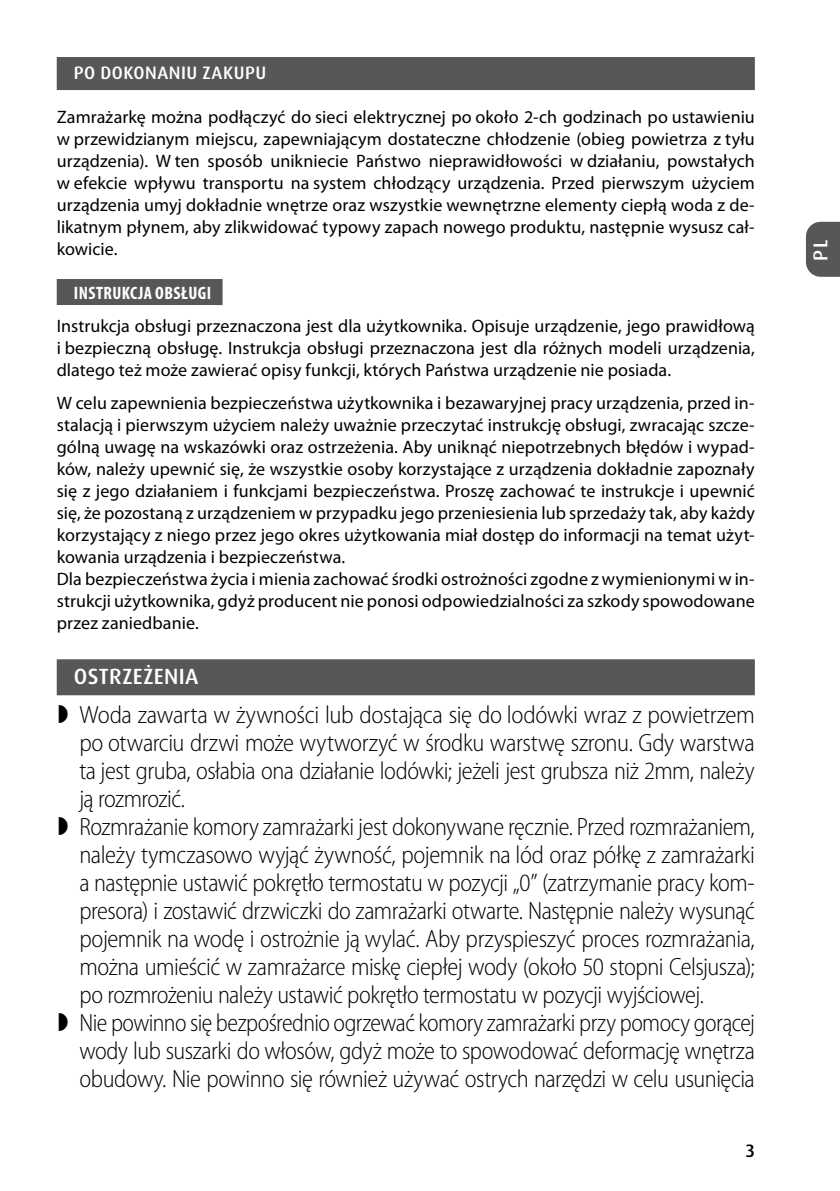
<style>
.page{position:relative;width:840px;height:1191px;background:#fff}
.page>*{position:absolute;margin:0;border:0;box-sizing:border-box;transform-origin:0 0}
.t1{font:300 semi-condensed 25px/28px "Myriad Pro";letter-spacing:-.02em;color:#000}
.t2{font:500 22px "Dax Pro";letter-spacing:.015em;color:#fff}
.t3{font:500 20px "Dax Pro";color:#fff}
.t4{font:18px/22px "Myriad Pro";letter-spacing:.005em;color:#000;text-align:justify}
.t5{font:500 18px "Dax Pro";letter-spacing:.025em;color:#fff}
.t6{font:700 condensed 18px "Myriad Pro";letter-spacing:.02em;color:#fff}
.t7{font:500 18px "Dax Pro";color:#000}
</style>
<div class="page">
<svg style="left:806px;top:222px;width:33px;height:55px;background:#5f5f5e"></svg>
<div style="left:57px;top:57px;width:697px;height:33px;background:#575756"></div>
<div style="left:57px;top:279px;width:165px;height:26px;background:#575756"></div>
<div style="left:57px;top:659px;width:697px;height:36px;background:#575756"></div>
<p class="t5" style="left:74px;top:61px;width:194px">PO DOKONANIU ZAKUPU</p>
<p class="t4" style="left:57px;top:106px;width:699px">Zamrażarkę można podłączyć do sieci elektrycznej po około 2-ch godzinach po ustawieniu w przewidzianym miejscu, zapewniającym dostateczne chłodzenie (obieg powietrza z tyłu urządzenia). W ten sposób unikniecie Państwo nieprawidłowości w działaniu, powstałych w efekcie wpływu transportu na system chłodzący urządzenia. Przed pierwszym użyciem urządzenia umyj dokładnie wnętrze oraz wszystkie wewnętrzne elementy ciepłą woda z de&shy;likatnym płynem, aby zlikwidować typowy zapach nowego produktu, następnie wysusz cał&shy;kowicie.</p>
<p class="t6" style="left:74px;top:283px;width:139px">INSTRUKCJA OBSŁUGI</p>
<p class="t4" style="left:57px;top:315px;width:699px">Instrukcja obsługi przeznaczona jest dla użytkownika. Opisuje urządzenie, jego prawidłową i bezpieczną obsługę. Instrukcja obsługi przeznaczona jest dla różnych modeli urządzenia, dlatego też może zawierać opisy funkcji, których Państwa urządzenie nie posiada.</p>
<p class="t4" style="left:57px;top:392px;width:699px;text-align:left">W celu zapewnienia bezpieczeństwa użytkownika i bezawaryjnej pracy urządzenia, przed in&shy;stalacją i pierwszym użyciem należy uważnie przeczytać instrukcję obsługi, zwracając szcze&shy;gólną uwagę na wskazówki oraz ostrzeżenia. Aby uniknąć niepotrzebnych błędów i wypad&shy;ków, należy upewnić się, że wszystkie osoby korzystające z urządzenia dokładnie zapoznały się z jego działaniem i funkcjami bezpieczeństwa. Proszę zachować te instrukcje i upewnić się, że pozostaną z urządzeniem w przypadku jego przeniesienia lub sprzedaży tak, aby każdy korzystający z niego przez jego okres użytkowania miał dostęp do informacji na temat użyt&shy;kowania urządzenia i bezpieczeństwa.<br>Dla bezpieczeństwa życia i mienia zachować środki ostrożności zgodne z wymienionymi w in&shy;strukcji użytkownika, gdyż producent nie ponosi odpowiedzialności za szkody spowodowane przez zaniedbanie.</p>
<p class="t2" style="left:74px;top:662px;width:126px">OSTRZEŻENIA</p>
<p class="t1" style="left:79px;top:701px;width:676px">Woda zawarta w żywności lub dostająca się do lodówki wraz z powietrzem po otwarciu drzwi może wytworzyć w środku warstwę szronu. Gdy warstwa ta jest gruba, osłabia ona działanie lodówki; jeżeli jest grubsza niż 2mm, należy ją rozmrozić.<br>Rozmrażanie komory zamrażarki jest dokonywane ręcznie. Przed rozmrażaniem, należy tymczasowo wyjąć żywność, pojemnik na lód oraz półkę z zamrażarki a następnie ustawić pokrętło termostatu w pozycji „0” (zatrzymanie pracy kom&shy;presora) i zostawić drzwiczki do zamrażarki otwarte. Następnie należy wysunąć pojemnik na wodę i ostrożnie ją wylać. Aby przyspieszyć proces rozmrażania, można umieścić w zamrażarce miskę ciepłej wody (około 50 stopni Celsjusza); po rozmrożeniu należy ustawić pokrętło termostatu w pozycji wyjściowej.<br>Nie powinno się bezpośrednio ogrzewać komory zamrażarki przy pomocy gorącej wody lub suszarki do włosów, gdyż może to spowodować deformację wnętrza obudowy. Nie powinno się również używać ostrych narzędzi w celu usunięcia</p>
<p class="t7" style="left:745px;top:1139px;width:10px">3</p>
<p class="t3" style="left:807px;top:261px;width:23px;rotate:-90deg">PL</p>
</div>
